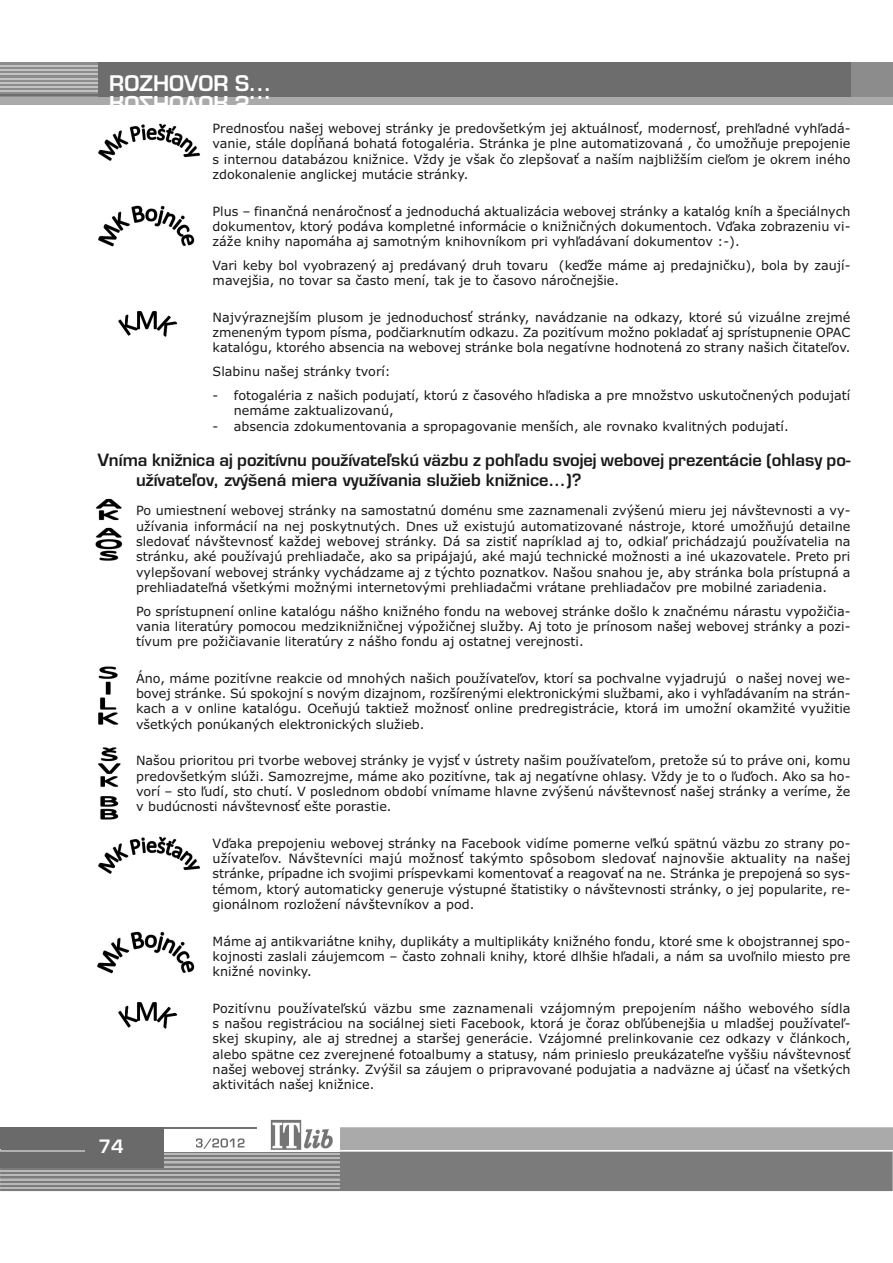
<style>
.page{position:relative;width:893px;height:1263px;background:#fff}
.page>*{position:absolute;margin:0;border:0;box-sizing:border-box;transform-origin:0 0}
.t1{font:21px "Euromode CE Bold";color:#fff}
.t2{font:18px "Euromode CE Bold";color:#fff}
.t3{font:16.5px/19.8px "Euromode CE Bold";color:#191919}
.t4{font:12.75px/15.3px "Verdana";color:#191919;text-align:justify}
</style>
<div class="page">
<div style="left:0;top:62px;width:893px;height:43px;background:#aaa"></div>
<div style="left:0;top:62px;width:893px;height:34px;background:#8c8c8c"></div>
<div style="left:98px;top:62px;width:752px;height:34px;background:#6d6d6d"></div>
<hr style="left:0;top:95px;width:98px;height:1px;background:#6d6d6d">
<hr style="left:0;top:91px;width:98px;height:1px;background:#c2c2c2">
<hr style="left:0;top:86px;width:98px;height:2px;background:#c2c2c2">
<hr style="left:0;top:82px;width:98px;height:2px;background:#c2c2c2">
<hr style="left:0;top:78px;width:98px;height:1px;background:#c2c2c2">
<hr style="left:0;top:74px;width:98px;height:1px;background:#c2c2c2">
<hr style="left:0;top:69px;width:98px;height:2px;background:#c2c2c2">
<hr style="left:0;top:65px;width:98px;height:2px;background:#c2c2c2">
<svg style="left:340px;top:1127px;width:553px;height:64px;background:#acacac"></svg>
<hr style="left:0;top:1150px;width:893px;height:1px;background:#fff">
<hr style="left:164px;top:1127px;width:93px;height:2px;background:#717171">
<img style="left:270px;top:1119px;width:62px;height:19px">
<svg style="left:0;top:1138px;width:892px;height:53px;background:#8e8e8e"></svg>
<hr style="left:0;top:1187px;width:340px;height:2px;background:#b9b9b9">
<hr style="left:0;top:1183px;width:340px;height:1px;background:#b9b9b9">
<hr style="left:0;top:1179px;width:340px;height:1px;background:#b9b9b9">
<hr style="left:0;top:1174px;width:340px;height:2px;background:#b9b9b9">
<hr style="left:0;top:1170px;width:340px;height:2px;background:#b9b9b9">
<hr style="left:0;top:1166px;width:340px;height:1px;background:#b9b9b9">
<hr style="left:0;top:1162px;width:340px;height:1px;background:#b9b9b9">
<hr style="left:0;top:1157px;width:340px;height:2px;background:#b9b9b9">
<hr style="left:0;top:1153px;width:340px;height:2px;background:#b9b9b9">
<div style="left:0;top:1127px;width:164px;height:41px;background:#6a6a6a"></div>
<hr style="left:0;top:1150px;width:84px;height:1px;background:#b0b0b0">
<img style="left:98px;top:123px;width:102px;height:38px">
<img style="left:98px;top:205px;width:97px;height:42px">
<img style="left:118px;top:310px;width:60px;height:27px">
<img style="left:98px;top:836px;width:102px;height:38px">
<img style="left:97px;top:931px;width:98px;height:43px">
<img style="left:118px;top:1002px;width:60px;height:27px">
<img style="left:95px;top:498px;width:28px;height:63px">
<img style="left:98px;top:666px;width:21px;height:59px">
<img style="left:98px;top:747px;width:23px;height:73px">
<svg style="left:251px;top:96px;width:18px;height:1px"></svg>
<h1 class="t1" style="left:109px;top:70px;width:164px">RROOZZHHOOVVOORR SS...</h1>
<p class="t4" style="left:213px;top:121px;width:639px">Prednosťou našej webovej stránky je predovšetkým jej aktuálnosť, modernosť, prehľadné vyhľadá&shy;vanie, stále dopĺňaná bohatá fotogaléria. Stránka je plne automatizovaná , čo umožňuje prepojenie s internou databázou knižnice. Vždy je však čo zlepšovať a naším najbližším cieľom je okrem iného zdokonalenie anglickej mutácie stránky.</p>
<p class="t4" style="left:213px;top:203px;width:639px">Plus – finančná nenáročnosť a jednoduchá aktualizácia webovej stránky a katalóg kníh a špeciálnych dokumentov, ktorý podáva kompletné informácie o knižničných dokumentoch. Vďaka zobrazeniu vi&shy;záže knihy napomáha aj samotným knihovníkom pri vyhľadávaní dokumentov :-).</p>
<p class="t4" style="left:213px;top:258px;width:639px">Vari keby bol vyobrazený aj predávaný druh tovaru (keďže máme aj predajničku), bola by zaují&shy;mavejšia, no tovar sa často mení, tak je to časovo náročnejšie.</p>
<p class="t4" style="left:213px;top:310px;width:639px">Najvýraznejším plusom je jednoduchosť stránky, navádzanie na odkazy, ktoré sú vizuálne zrejmé zmeneným typom písma, podčiarknutím odkazu. Za pozitívum možno pokladať aj sprístupnenie OPAC katalógu, ktorého absencia na webovej stránke bola negatívne hodnotená zo strany našich čitateľov.</p>
<p class="t4" style="left:213px;top:364px;width:180px">Slabinu našej stránky tvorí:</p>
<p class="t4" style="left:234px;top:388px;width:618px;text-indent:-21px">- fotogaléria z našich podujatí, ktorú z časového hľadiska a pre množstvo uskutočnených podujatí nemáme zaktualizovanú,</p>
<p class="t4" style="left:213px;top:419px;width:577px">- absencia zdokumentovania a spropagovanie menších, ale rovnako kvalitných podujatí.</p>
<p class="t3" style="left:136px;top:450px;width:716px;text-indent:-38px">Vníma knižnica aj pozitívnu používateľskú väzbu z pohľadu svojej webovej prezentácie (ohlasy po&shy;užívateľov, zvýšená miera využívania služieb knižnice...)?</p>
<p class="t4" style="left:136px;top:503px;width:716px">Po umiestnení webovej stránky na samostatnú doménu sme zaznamenali zvýšenú mieru jej návštevnosti a vy&shy;užívania informácií na nej poskytnutých. Dnes už existujú automatizované nástroje, ktoré umožňujú detailne sledovať návštevnosť každej webovej stránky. Dá sa zistiť napríklad aj to, odkiaľ prichádzajú používatelia na stránku, aké používajú prehliadače, ako sa pripájajú, aké majú technické možnosti a iné ukazovatele. Preto pri vylepšovaní webovej stránky vychádzame aj z týchto poznatkov. Našou snahou je, aby stránka bola prístupná a prehliadateľná všetkými možnými internetovými prehliadačmi vrátane prehliadačov pre mobilné zariadenia.</p>
<p class="t4" style="left:136px;top:604px;width:716px">Po sprístupnení online katalógu nášho knižného fondu na webovej stránke došlo k značnému nárastu vypožičia&shy;vania literatúry pomocou medziknižničnej výpožičnej služby. Aj toto je prínosom našej webovej stránky a pozi&shy;tívum pre požičiavanie literatúry z nášho fondu aj ostatnej verejnosti.</p>
<p class="t4" style="left:136px;top:671px;width:716px">Áno, máme pozitívne reakcie od mnohých našich používateľov, ktorí sa pochvalne vyjadrujú o našej novej we&shy;bovej stránke. Sú spokojní s novým dizajnom, rozšírenými elektronickými službami, ako i vyhľadávaním na strán&shy;kach a v online katalógu. Oceňujú taktiež možnosť online predregistrácie, ktorá im umožní okamžité využitie všetkých ponúkaných elektronických služieb.</p>
<p class="t4" style="left:136px;top:753px;width:716px">Našou prioritou pri tvorbe webovej stránky je vyjsť v ústrety našim používateľom, pretože sú to práve oni, komu predovšetkým slúži. Samozrejme, máme ako pozitívne, tak aj negatívne ohlasy. Vždy je to o ľuďoch. Ako sa ho&shy;vorí – sto ľudí, sto chutí. V poslednom období vnímame hlavne zvýšenú návštevnosť našej stránky a veríme, že v budúcnosti návštevnosť ešte porastie.</p>
<p class="t4" style="left:213px;top:836px;width:639px">Vďaka prepojeniu webovej stránky na Facebook vidíme pomerne veľkú spätnú väzbu zo strany po&shy;užívateľov. Návštevníci majú možnosť takýmto spôsobom sledovať najnovšie aktuality na našej stránke, prípadne ich svojimi príspevkami komentovať a reagovať na ne. Stránka je prepojená so sys&shy;témom, ktorý automaticky generuje výstupné štatistiky o návštevnosti stránky, o jej popularite, re&shy;gionálnom rozložení návštevníkov a pod.</p>
<p class="t4" style="left:213px;top:933px;width:639px">Máme aj antikvariátne knihy, duplikáty a multiplikáty knižného fondu, ktoré sme k obojstrannej spo&shy;kojnosti zaslali záujemcom – často zohnali knihy, ktoré dlhšie hľadali, a nám sa uvoľnilo miesto pre knižné novinky.</p>
<p class="t4" style="left:213px;top:1001px;width:639px">Pozitívnu používateľskú väzbu sme zaznamenali vzájomným prepojením nášho webového sídla s našou registráciou na sociálnej sieti Facebook, ktorá je čoraz obľúbenejšia u mladšej používateľ&shy;skej skupiny, ale aj strednej a staršej generácie. Vzájomné prelinkovanie cez odkazy v článkoch, alebo spätne cez zverejnené fotoalbumy a statusy, nám prinieslo preukázateľne vyššiu návštevnosť našej webovej stránky. Zvýšil sa záujem o pripravované podujatia a nadväzne aj účasť na všetkých aktivitách našej knižnice.</p>
<h2 class="t2" style="left:98px;top:1135px;width:27px">74</h2>
</div>
